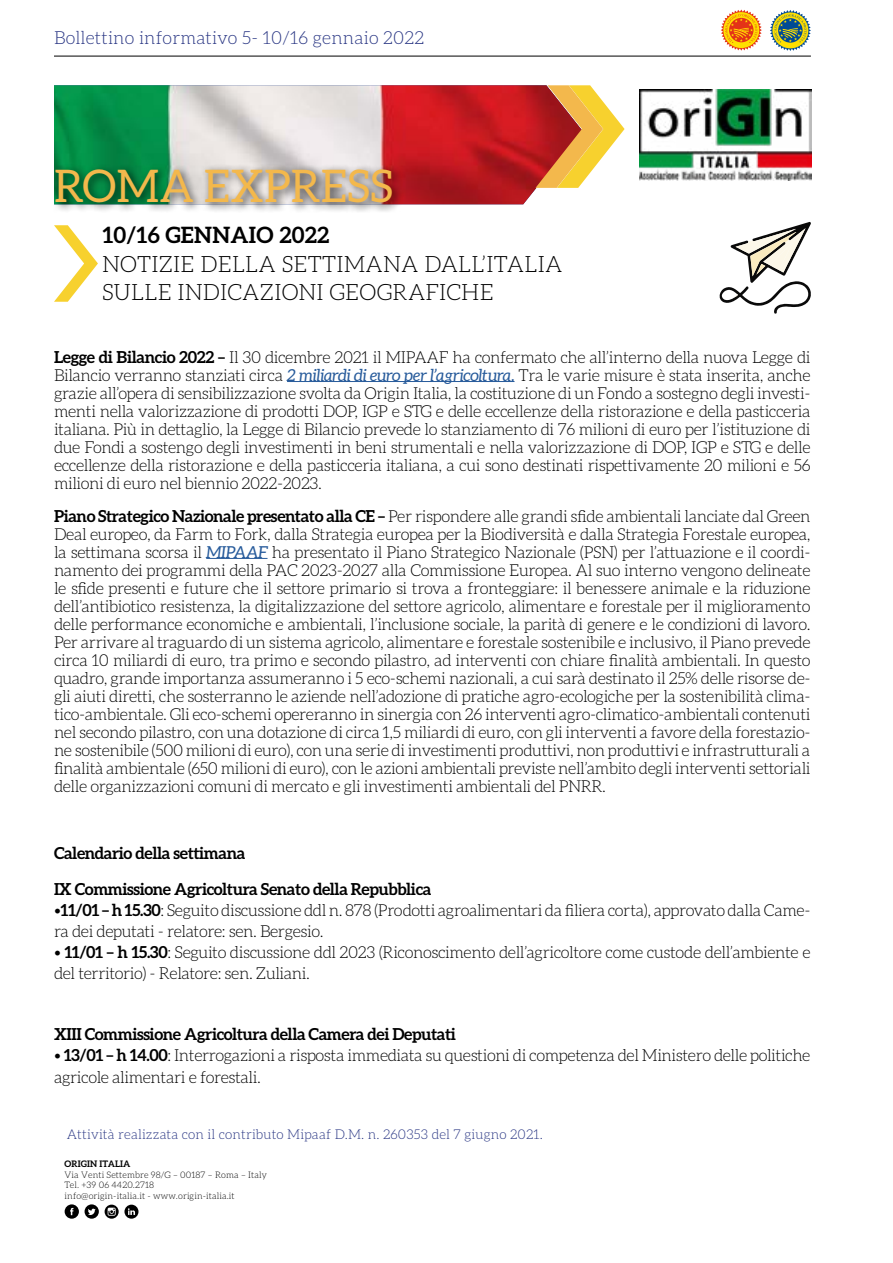
<style>
.page{position:relative;width:893px;height:1263px;background:#fff}
.page>*{position:absolute;margin:0;border:0;box-sizing:border-box;transform-origin:0 0}
.t1{font:45px "Aleo";color:#f3b84c}
.t2{font:300 22.5px/28.5px "Aleo";letter-spacing:.01em;color:#000}
.t3{font:700 22.5px "Aleo";letter-spacing:.01em;color:#000}
.t4{font:300 18px "Aleo";letter-spacing:.01em;color:#283583}
.t5{font:300 16.5px/18px "Aleo";letter-spacing:-.025em;color:#000}
.t6{font:700 16.5px/35.8px "Aleo";letter-spacing:-.025em;color:#000}
.t7{font:300 13.5px "Aleo";letter-spacing:.01em;color:#283583}
.t8{font:300 9px/10.5px "Aleo";letter-spacing:.01em;color:#000}
.t9{font:700 9px "Aleo";letter-spacing:.01em;color:#000}
.s1{font-weight:700}
.s2{font-weight:400;font-style:italic;color:#275b9b}
</style>
<div class="page">
<hr style="left:287px;top:381px;width:227px;height:1px;background:#275b9b">
<hr style="left:206px;top:558px;width:62px;height:1px;background:#275b9b">
<svg style="left:54px;top:225px;width:44px;height:77px"></svg>
<img style="left:640px;top:89px;width:171px;height:92px">
<svg style="left:721px;top:10px;width:41px;height:41px"></svg>
<svg style="left:770px;top:10px;width:41px;height:41px"></svg>
<hr style="left:54px;top:56px;width:757px;height:1px;background:#000">
<img style="left:54px;top:85px;width:483px;height:119px">
<svg style="left:535px;top:85px;width:90px;height:103px"></svg>
<svg style="left:719px;top:222px;width:92px;height:92px"></svg>
<div style="left:52px;top:164px;width:351px;height:50px;background:#000;opacity:.65"></div>
<svg style="left:65px;top:1204px;width:14px;height:15px"></svg>
<svg style="left:85px;top:1204px;width:14px;height:15px"></svg>
<svg style="left:105px;top:1204px;width:33px;height:15px"></svg>
<p class="t4" style="left:54px;top:28px;width:372px">Bollettino informativo 5- 10/16 gennaio 2022</p>
<h1 class="t1" style="left:54px;top:161px;width:340px">ROMA EXPRESS</h1>
<h2 class="t3" style="left:102px;top:222px;width:228px">10/16 GENNAIO 2022</h2>
<h2 class="t2" style="left:102px;top:249px;width:462px">NOTIZIE DELLA SETTIMANA DALL’ITALIA<br>SULLE INDICAZIONI GEOGRAFICHE</h2>
<p class="t5" style="left:54px;top:348px;width:758px;text-align:justify"><span class="s1">Legge di Bilancio 2022 –</span> Il 30 dicembre 2021 il MIPAAF ha confermato che all’interno della nuova Legge di Bilancio verranno stanziati circa <span class="s2">2 miliardi di euro per l’agricoltura.</span> Tra le varie misure è stata inserita, anche grazie all’opera di sensibilizzazione svolta da Origin Italia, la costituzione di un Fondo a sostegno degli investi&shy;menti nella valorizzazione di prodotti DOP, IGP e STG e delle eccellenze della ristorazione e della pasticceria italiana. Più in dettaglio, la Legge di Bilancio prevede lo stanziamento di 76 milioni di euro per l’istituzione di due Fondi a sostengo degli investimenti in beni strumentali e nella valorizzazione di DOP, IGP e STG e delle eccellenze della ristorazione e della pasticceria italiana, a cui sono destinati rispettivamente 20 milioni e 56 milioni di euro nel biennio 2022-2023.</p>
<p class="t5" style="left:54px;top:507px;width:758px;text-align:justify"><span class="s1">Piano Strategico Nazionale presentato alla CE –</span> Per rispondere alle grandi sfide ambientali lanciate dal Green Deal europeo, da Farm to Fork, dalla Strategia europea per la Biodiversità e dalla Strategia Forestale europea, la settimana scorsa il <span class="s2">MIPAAF</span> ha presentato il Piano Strategico Nazionale (PSN) per l’attuazione e il coordi&shy;namento dei programmi della PAC 2023-2027 alla Commissione Europea. Al suo interno vengono delineate le sfide presenti e future che il settore primario si trova a fronteggiare: il benessere animale e la riduzione dell’antibiotico resistenza, la digitalizzazione del settore agricolo, alimentare e forestale per il miglioramento delle performance economiche e ambientali, l’inclusione sociale, la parità di genere e le condizioni di lavoro.<br>Per arrivare al traguardo di un sistema agricolo, alimentare e forestale sostenibile e inclusivo, il Piano prevede circa 10 miliardi di euro, tra primo e secondo pilastro, ad interventi con chiare finalità ambientali. In questo quadro, grande importanza assumeranno i 5 eco-schemi nazionali, a cui sarà destinato il 25% delle risorse de&shy;gli aiuti diretti, che sosterranno le aziende nell’adozione di pratiche agro-ecologiche per la sostenibilità clima&shy;tico-ambientale. Gli eco-schemi opereranno in sinergia con 26 interventi agro-climatico-ambientali contenuti nel secondo pilastro, con una dotazione di circa 1,5 miliardi di euro, con gli interventi a favore della forestazio&shy;ne sostenibile (500 milioni di euro), con una serie di investimenti produttivi, non produttivi e infrastrutturali a finalità ambientale (650 milioni di euro), con le azioni ambientali previste nell’ambito degli interventi settoriali delle organizzazioni comuni di mercato e gli investimenti ambientali del PNRR.</p>
<p class="t6" style="left:54px;top:835px;width:379px">Calendario della settimana<br>IX Commissione Agricoltura Senato della Repubblica</p>
<p class="t5" style="left:54px;top:900px;width:758px;line-height:21px">•<span class="s1">11/01 – h 15.30</span>: Seguito discussione ddl n. 878 (Prodotti agroalimentari da filiera corta), approvato dalla Came&shy;ra dei deputati - relatore: sen. Bergesio.</p>
<p class="t5" style="left:54px;top:942px;width:758px;line-height:21px">• <span class="s1">11/01 – h 15.30</span>: Seguito discussione ddl 2023 (Riconoscimento dell’agricoltore come custode dell’ambiente e del territorio) - Relatore: sen. Zuliani.</p>
<p class="t6" style="left:54px;top:1015px;width:403px">XIII Commissione Agricoltura della Camera dei Deputati</p>
<p class="t5" style="left:54px;top:1043px;width:758px;line-height:22.5px">• <span class="s1">13/01 – h 14.00</span>: Interrogazioni a risposta immediata su questioni di competenza del Ministero delle politiche agricole alimentari e forestali.</p>
<p class="t7" style="left:67px;top:1126px;width:478px">Attività realizzata con il contributo Mipaaf D.M. n. 260353 del 7 giugno 2021.</p>
<p class="t9" style="left:65px;top:1159px;width:67px">ORIGIN ITALIA</p>
<p class="t8" style="left:65px;top:1169px;width:204px">Via Venti Settembre 98/G – 00187 – Roma – Italy<br>Tel. +39 06 4420.2718<br>info@origin-italia.it - www.origin-italia.it</p>
</div>
